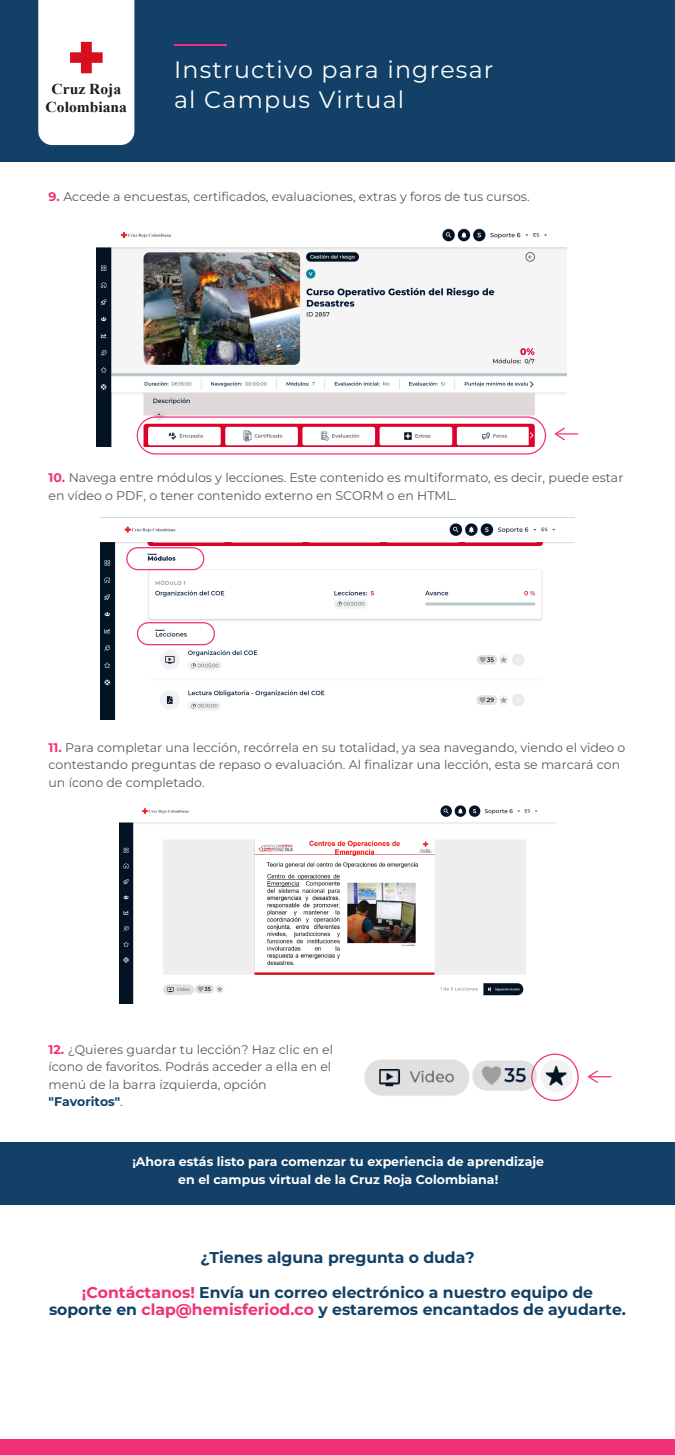
<style>
.page{position:relative;width:675px;height:1455px;background:#fff}
.page>*{position:absolute;margin:0;border:0;box-sizing:border-box;transform-origin:0 0}
.t1{font:23.75px/30.9px "Montserrat";letter-spacing:.05em;color:#fff}
.t2{font:700 15.62px/17.5px "Montserrat";color:#124066;text-align:center}
.t3{font:700 15.06px/18.1px "Times New Roman";color:#1d1e1c;text-align:center}
.t4{font:12.5px/17.5px "Montserrat";color:#595959}
.t5{font:700 12.5px/17.5px "Montserrat";color:#fff;text-align:center}
.s1{font-weight:700;color:#f23078}
.s2{font-weight:700;color:#124066}
.s3{color:#f23078}
</style>
<div class="page">
<div style="left:0;top:1142px;width:675px;height:62px;background:#124066"></div>
<img style="left:364px;top:1055px;width:224px;height:47px">
<div style="left:0;top:0;width:675px;height:161px;background:#124066"></div>
<hr style="left:175px;top:44px;width:52px;height:2px;background:#f23078">
<svg style="left:38px;top:0;width:96px;height:145px;background:#f9f2f3"></svg>
<img style="left:97px;top:228px;width:470px;height:218px">
<svg style="left:555px;top:427px;width:23px;height:13px"></svg>
<svg style="left:588px;top:1070px;width:23px;height:13px"></svg>
<div style="left:137px;top:416px;width:409px;height:38px;border:1px solid #f23078;border-radius:18px"></div>
<img style="left:100px;top:517px;width:475px;height:202px">
<div style="left:126px;top:547px;width:78px;height:23px;border:1px solid #f23078;border-radius:11px"></div>
<div style="left:137px;top:622px;width:78px;height:23px;border:1px solid #f23078;border-radius:11px"></div>
<img style="left:120px;top:805px;width:435px;height:198px">
<div style="left:531px;top:1053px;width:48px;height:48px;border:1px solid #f23078;border-radius:50%"></div>
<div style="left:0;top:1439px;width:675px;height:15px;background:#f23078"></div>
<p class="t3" style="left:46px;top:79px;width:83px">Cruz Roja<br>Colombiana</p>
<h1 class="t1" style="left:174px;top:53px;width:321px">Instructivo para ingresar al Campus Virtual</h1>
<p class="t4" style="left:49px;top:188px;width:483px"><span class="s1">9.</span> Accede a encuestas, certificados, evaluaciones, extras y foros de tus cursos.</p>
<p class="t4" style="left:49px;top:468px;width:576px"><span class="s1">10.</span> Navega entre módulos y lecciones. Este contenido es multiformato, es decir, puede estar en vídeo o PDF, o tener contenido externo en SCORM o en HTML.</p>
<p class="t4" style="left:49px;top:738px;width:578px"><span class="s1">11.</span> Para completar una lección, recórrela en su totalidad, ya sea navegando, viendo el video o contestando preguntas de repaso o evaluación. Al finalizar una lección, esta se marcará con un ícono de completado.</p>
<p class="t4" style="left:49px;top:1040px;width:286px"><span class="s1">12.</span> ¿Quieres guardar tu lección? Haz clic en el ícono de favoritos. Podrás acceder a ella en el menú de la barra izquierda, opción <span class="s2">"Favoritos"</span>.</p>
<p class="t5" style="left:132px;top:1152px;width:413px">¡Ahora estás listo para comenzar tu experiencia de aprendizaje en el campus virtual de la Cruz Roja Colombiana!</p>
<p class="t2" style="left:200px;top:1248px;width:276px">¿Tienes alguna pregunta o duda?</p>
<p class="t2" style="left:49px;top:1283px;width:578px"><span class="s3">¡Contáctanos!</span> Envía un correo electrónico a nuestro equipo de soporte en <span class="s3">clap@hemisferiod.co</span> y estaremos encantados de ayudarte.</p>
</div>
